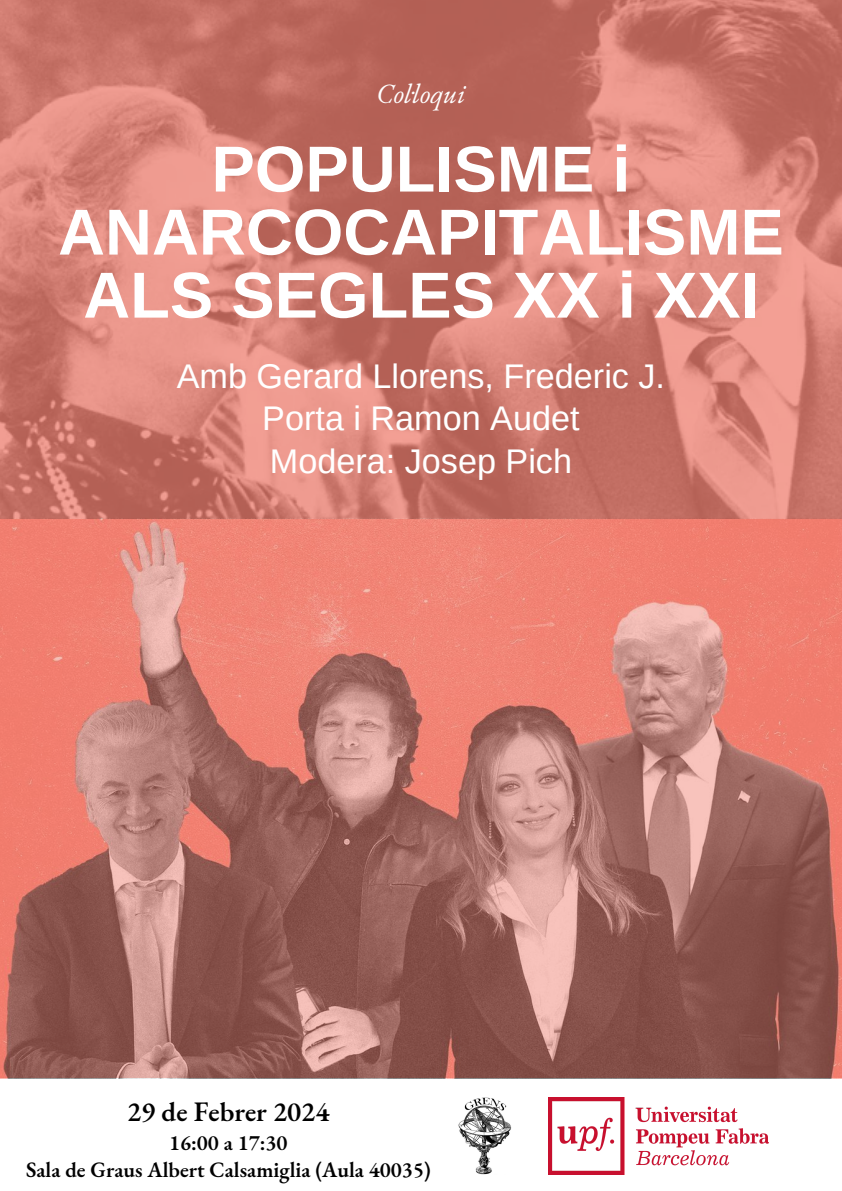
<style>
.page{position:relative;width:842px;height:1191px;background:#fff}
.page>*{position:absolute;margin:0;border:0;box-sizing:border-box;transform-origin:0 0}
.t1{font:700 65px/63px "Arimo";color:#fff;text-align:center}
.t2{font:34.2px/42.8px "Arimo";color:#fff;text-align:center}
.t3{font:600 27.5px "EB Garamond";color:#000}
.t4{font:italic 27.2px "EB Garamond";color:#fff}
.t5{font:600 21.5px "EB Garamond";color:#000}
</style>
<div class="page">
<img style="left:548px;top:1097px;width:221px;height:76px">
<img style="left:458px;top:1097px;width:54px;height:76px">
<img style="left:0;top:0;width:842px;height:1078px">
<p class="t4" style="left:377px;top:76px;width:90px">Col·loqui</p>
<h1 class="t1" style="left:58px;top:137px;width:727px">POPULISME i<br>ANARCOCAPITALISME<br>ALS SEGLES XX i XXI</h1>
<h2 class="t2" style="left:177px;top:354px;width:490px">Amb Gerard Llorens, Frederic J.<br>Porta i Ramon Audet<br>Modera: Josep Pich</h2>
<p class="t3" style="left:127px;top:1093px;width:204px">29 de Febrer 2024</p>
<p class="t5" style="left:169px;top:1127px;width:120px">16:00 a 17:30</p>
<p class="t5" style="left:26px;top:1154px;width:406px">Sala de Graus Albert Calsamiglia (Aula 40035)</p>
</div>
